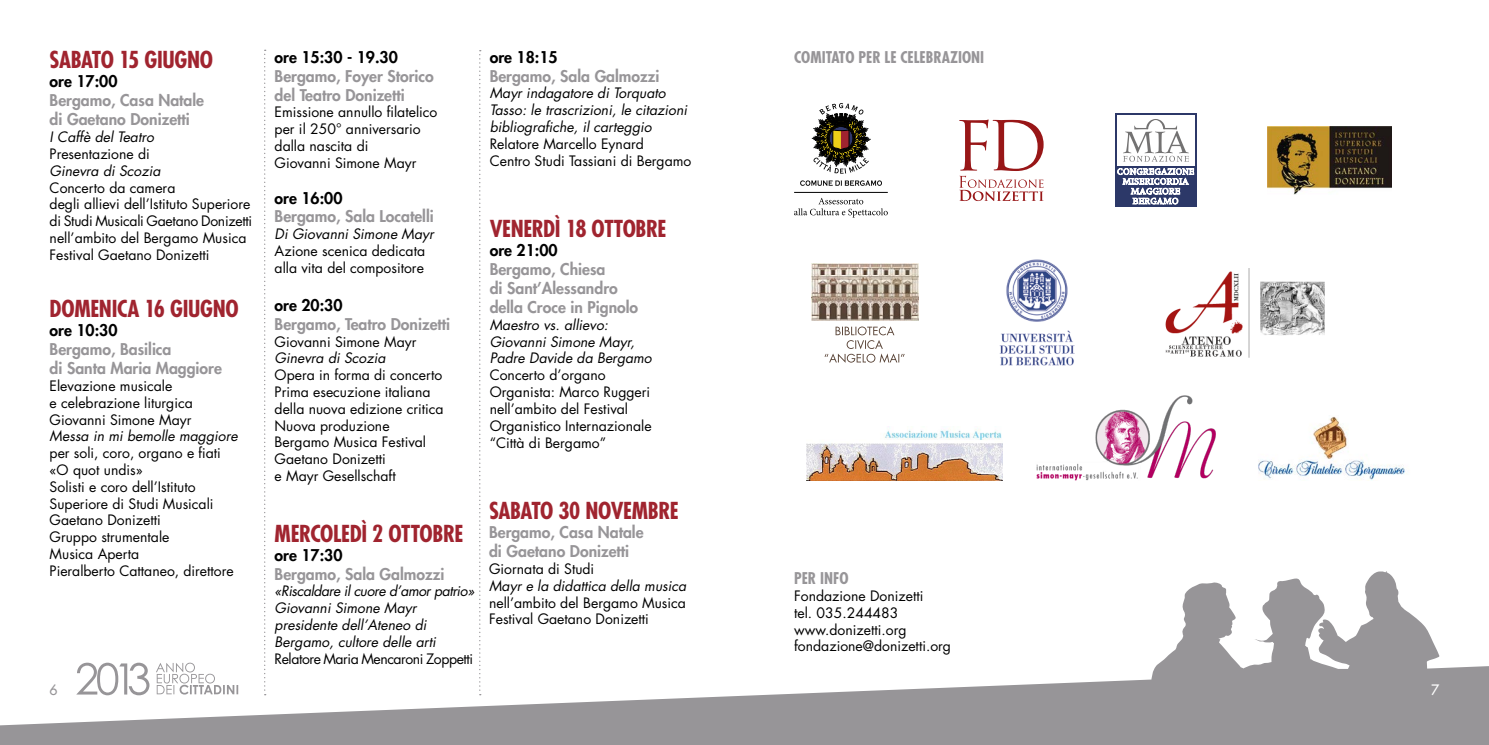
<style>
.page{position:relative;width:1489px;height:745px;background:#fff}
.page>*{position:absolute;margin:0;border:0;box-sizing:border-box;transform-origin:0 0}
.t1{font:700 condensed 22.75px "Futura Std";letter-spacing:-.02em;color:#a0242f}
.t2{font:800 15.75px/18.9px "Futura Std";color:#979598}
.t3{font:800 15.75px "Futura Std";color:#000}
.t4{font:700 condensed 15.75px "Futura Std";color:#979598}
.t5{font:14px/16.8px "Futura Std";color:#000}
.t6{font:italic 14px/16.8px "Futura Std";color:#000}
.t7{font:14px "Futura Std";letter-spacing:-.03em;color:#000}
.t8{font:500 14px "Futura Std";color:#fff}
.t9{font:500 14px "Futura Std";color:#979598}
</style>
<div class="page">
<svg style="left:0;top:666px;width:1488px;height:78px;fill:#979598"></svg>
<svg style="left:1151px;top:571px;width:288px;height:149px"></svg>
<svg style="left:794px;top:198px;width:93px;height:19px"></svg>
<hr style="left:794px;top:192px;width:93px;height:1px;background:#000">
<svg style="left:800px;top:180px;width:81px;height:6px"></svg>
<svg style="left:811px;top:103px;width:59px;height:71px"></svg>
<svg style="left:959px;top:119px;width:84px;height:82px"></svg>
<svg style="left:1115px;top:113px;width:81px;height:94px"></svg>
<div style="left:1116px;top:115px;width:78px;height:51px;background:#fff"></div>
<svg style="left:1117px;top:168px;width:76px;height:36px"></svg>
<svg style="left:1123px;top:119px;width:65px;height:43px"></svg>
<img style="left:999px;top:259px;width:75px;height:107px">
<svg style="left:76px;top:662px;width:73px;height:32px"></svg>
<svg style="left:156px;top:662px;width:82px;height:32px"></svg>
<svg style="left:479px;top:50px;width:2px;height:644px"></svg>
<svg style="left:264px;top:50px;width:2px;height:644px"></svg>
<img style="left:1267px;top:126px;width:124px;height:68px">
<svg style="left:824px;top:326px;width:80px;height:36px"></svg>
<img style="left:811px;top:263px;width:107px;height:57px">
<img style="left:1165px;top:268px;width:160px;height:90px">
<img style="left:1036px;top:395px;width:180px;height:85px">
<img style="left:806px;top:426px;width:196px;height:54px">
<img style="left:1258px;top:416px;width:147px;height:64px">
<h1 class="t1" style="left:50px;top:46px;width:165px">SABATO 15 GIUGNO</h1>
<p class="t3" style="left:50px;top:71px;width:69px">ore 17:00</p>
<p class="t2" style="left:50px;top:91px;width:156px">Bergamo, Casa Natale di Gaetano Donizetti</p>
<p class="t6" style="left:50px;top:129px;width:106px">I Caffè del Teatro</p>
<p class="t5" style="left:50px;top:145px;width:102px">Presentazione di</p>
<p class="t6" style="left:50px;top:162px;width:112px">Ginevra di Scozia</p>
<p class="t5" style="left:50px;top:179px;width:204px">Concerto da camera<br>degli allievi dell’Istituto Superiore di Studi Musicali Gaetano Donizetti nell’ambito del Bergamo Musica<br>Festival Gaetano Donizetti</p>
<h1 class="t1" style="left:50px;top:294px;width:190px">DOMENICA 16 GIUGNO</h1>
<p class="t3" style="left:50px;top:320px;width:69px">ore 10:30</p>
<p class="t2" style="left:50px;top:339px;width:174px">Bergamo, Basilica<br>di Santa Maria Maggiore</p>
<p class="t5" style="left:50px;top:377px;width:145px">Elevazione musicale<br>e celebrazione liturgica<br>Giovanni Simone Mayr</p>
<p class="t6" style="left:50px;top:427px;width:189px">Messa in mi bemolle maggiore</p>
<p class="t5" style="left:50px;top:444px;width:186px">per soli, coro, organo e fiati «O quot undis»<br>Solisti e coro dell’Istituto<br>Superiore di Studi Musicali<br>Gaetano Donizetti<br>Gruppo strumentale<br>Musica Aperta<br>Pieralberto Cattaneo, direttore</p>
<p class="t9" style="left:50px;top:681px;width:10px">6</p>
<p class="t3" style="left:274px;top:47px;width:125px">ore 15:30 - 19.30</p>
<p class="t2" style="left:274px;top:66px;width:161px">Bergamo, Foyer Storico del Teatro Donizetti</p>
<p class="t5" style="left:274px;top:104px;width:164px">Emissione annullo filatelico per il 250° anniversario dalla nascita di<br>Giovanni Simone Mayr</p>
<p class="t3" style="left:274px;top:188px;width:69px">ore 16:00</p>
<p class="t2" style="left:274px;top:207px;width:161px">Bergamo, Sala Locatelli</p>
<p class="t6" style="left:274px;top:226px;width:161px">Di Giovanni Simone Mayr</p>
<p class="t5" style="left:274px;top:242px;width:152px">Azione scenica dedicata alla vita del compositore</p>
<p class="t3" style="left:274px;top:295px;width:69px">ore 20:30</p>
<p class="t2" style="left:274px;top:314px;width:177px">Bergamo, Teatro Donizetti</p>
<p class="t5" style="left:274px;top:333px;width:143px">Giovanni Simone Mayr</p>
<p class="t6" style="left:274px;top:350px;width:112px">Ginevra di Scozia</p>
<p class="t5" style="left:274px;top:366px;width:170px">Opera in forma di concerto<br>Prima esecuzione italiana della nuova edizione critica<br>Nuova produzione<br>Bergamo Musica Festival<br>Gaetano Donizetti<br>e Mayr Gesellschaft</p>
<h1 class="t1" style="left:274px;top:519px;width:190px">MERCOLEDÌ 2 OTTOBRE</h1>
<p class="t3" style="left:274px;top:544px;width:69px">ore 17:30</p>
<p class="t2" style="left:274px;top:564px;width:171px">Bergamo, Sala Galmozzi</p>
<p class="t6" style="left:274px;top:582px;width:201px">«Riscaldare il cuore d’amor patrio»<br>Giovanni Simone Mayr presidente dell’Ateneo di<br>Bergamo, cultore delle arti</p>
<p class="t7" style="left:274px;top:649px;width:200px">Relatore Maria Mencaroni Zoppetti</p>
<p class="t3" style="left:489px;top:47px;width:69px">ore 18:15</p>
<p class="t2" style="left:489px;top:66px;width:171px">Bergamo, Sala Galmozzi</p>
<p class="t6" style="left:489px;top:85px;width:199px">Mayr indagatore di Torquato<br>Tasso: le trascrizioni, le citazioni bibliografiche, il carteggio</p>
<p class="t5" style="left:489px;top:135px;width:203px">Relatore Marcello Eynard<br>Centro Studi Tassiani di Bergamo</p>
<h1 class="t1" style="left:489px;top:215px;width:178px">VENERDÌ 18 OTTOBRE</h1>
<p class="t3" style="left:489px;top:240px;width:69px">ore 21:00</p>
<p class="t2" style="left:489px;top:260px;width:150px">Bergamo, Chiesa<br>di Sant’Alessandro della Croce in Pignolo</p>
<p class="t6" style="left:489px;top:316px;width:164px">Maestro vs. allievo:<br>Giovanni Simone Mayr,<br>Padre Davide da Bergamo</p>
<p class="t5" style="left:489px;top:366px;width:163px">Concerto d’organo<br>Organista: Marco Ruggeri nell’ambito del Festival<br>Organistico Internazionale “Città di Bergamo”</p>
<h1 class="t1" style="left:489px;top:496px;width:191px">SABATO 30 NOVEMBRE</h1>
<p class="t2" style="left:489px;top:522px;width:156px">Bergamo, Casa Natale di Gaetano Donizetti</p>
<p class="t5" style="left:489px;top:560px;width:107px">Giornata di Studi</p>
<p class="t6" style="left:489px;top:577px;width:199px">Mayr e la didattica della musica</p>
<p class="t5" style="left:489px;top:593px;width:198px">nell’ambito del Bergamo Musica<br>Festival Gaetano Donizetti</p>
<p class="t4" style="left:794px;top:47px;width:192px">COMITATO PER LE CELEBRAZIONI</p>
<p class="t4" style="left:794px;top:568px;width:56px">PER INFO</p>
<p class="t5" style="left:794px;top:587px;width:158px">Fondazione Donizetti<br>tel. 035.244483 www.donizetti.org fondazione@donizetti.org</p>
<p class="t8" style="left:1430px;top:681px;width:10px">7</p>
</div>
